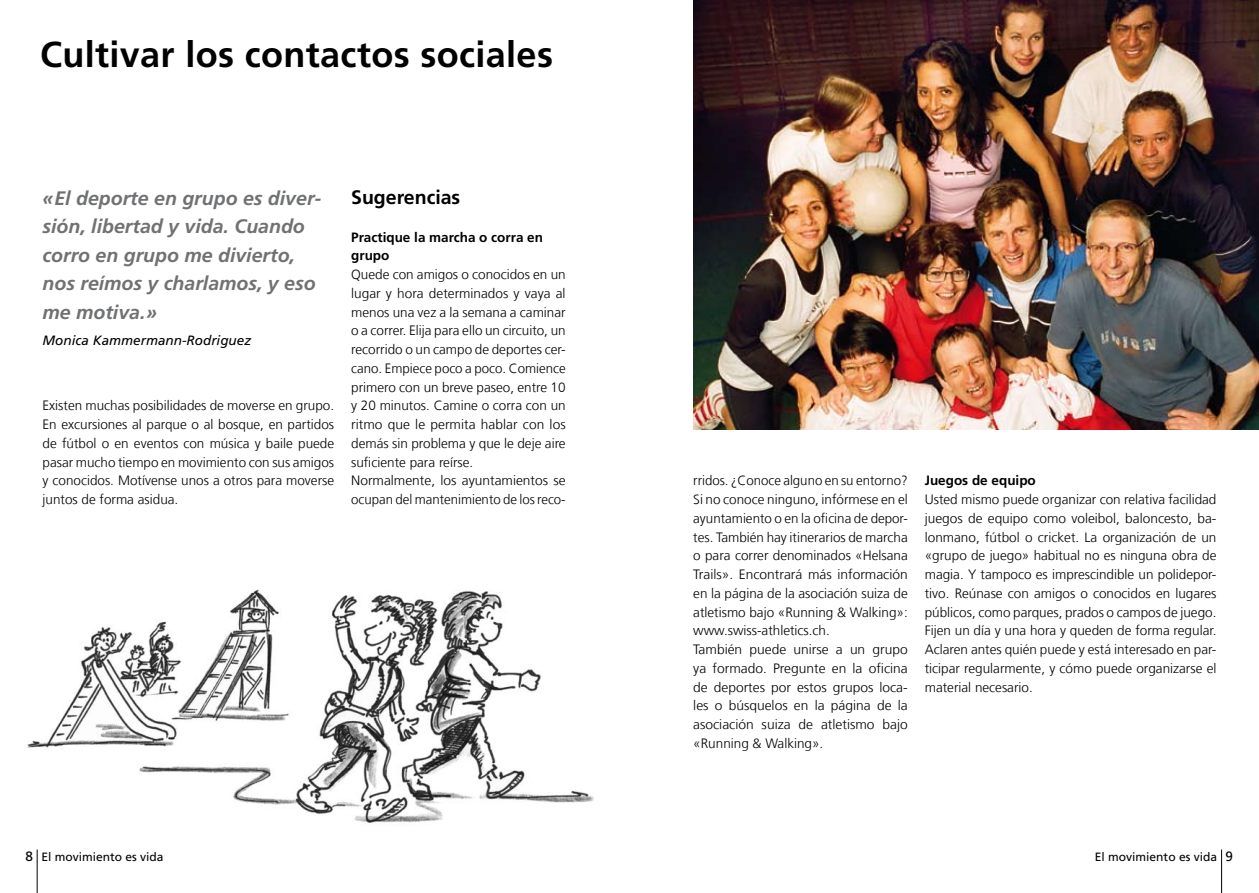
<style>
.page{position:relative;width:1259px;height:893px;background:#fff}
.page>*{position:absolute;margin:0;border:0;box-sizing:border-box;transform-origin:0 0}
.t1{font:700 36px "Frutiger LT Com";letter-spacing:.01em;color:#000}
.t2{font:italic 700 19.5px/28.5px "Frutiger LT Com";color:#707173}
.t3{font:700 19.5px "Frutiger LT Com";color:#000}
.t4{font:300 13.5px/18.8px "Frutiger LT Com";color:#000;text-align:justify}
.t5{font:700 13.5px/18.8px "Frutiger LT Com";color:#000}
.t6{font:italic 13.5px "Frutiger LT Com";color:#000}
.t7{font:12px "Frutiger LT Com";color:#000}
.s1{font-size:13.5px}
</style>
<div class="page">
<img style="left:693px;top:0;width:566px;height:429px">
<hr style="left:37px;top:849px;width:1px;height:44px;background:#000">
<hr style="left:1221px;top:849px;width:1px;height:44px;background:#000">
<img style="left:27px;top:589px;width:567px;height:234px">
<h1 class="t1" style="left:40px;top:34px;width:514px">Cultivar los contactos sociales</h1>
<h2 class="t2" style="left:43px;top:184px;width:281px">«El deporte en grupo es diver&shy;sión, libertad y vida. Cuando corro en grupo me divierto, nos reímos y charlamos, y eso me motiva.»</h2>
<p class="t6" style="left:43px;top:332px;width:210px">Monica Kammermann-Rodriguez</p>
<p class="t4" style="left:43px;top:396px;width:293px">Existen muchas posibilidades de moverse en grupo.<br>En excursiones al parque o al bosque, en partidos de fútbol o en eventos con música y baile puede pasar mucho tiempo en movimiento con sus amigos y conocidos. Motívense unos a otros para moverse juntos de forma asidua.</p>
<h2 class="t3" style="left:351px;top:186px;width:111px">Sugerencias</h2>
<p class="t5" style="left:351px;top:228px;width:193px">Practique la marcha o corra en grupo</p>
<p class="t4" style="left:351px;top:265px;width:216px;text-align:left">Quede con amigos o conocidos en un lugar y hora determinados y vaya al menos una vez a la semana a caminar o a correr. Elija para ello un circuito, un recorrido o un campo de deportes cer&shy;cano. Empiece poco a poco. Comience primero con un breve paseo, entre 10 y 20 minutos. Camine o corra con un ritmo que le permita hablar con los demás sin problema y que le deje aire suficiente para reírse.<br>Normalmente, los ayuntamientos se ocupan del mantenimiento de los reco-</p>
<p class="t4" style="left:693px;top:471px;width:216px;text-align:left">rridos. ¿Conoce alguno en su entorno?<br>Si no conoce ninguno, infórmese en el ayuntamiento o en la oficina de depor&shy;tes. También hay itinerarios de marcha o para correr denominados «Helsana Trails». Encontrará más información en la página de la asociación suiza de atletismo bajo «Running &amp; Walking»: www.swiss-athletics.ch.<br>También puede unirse a un grupo ya formado. Pregunte en la oficina de deportes por estos grupos loca&shy;les o búsquelos en la página de la asociación suiza de atletismo bajo «Running &amp; Walking».</p>
<p class="t5" style="left:925px;top:471px;width:113px">Juegos de equipo</p>
<p class="t4" style="left:924px;top:490px;width:293px">Usted mismo puede organizar con relativa facilidad juegos de equipo como voleibol, baloncesto, ba&shy;lonmano, fútbol o cricket. La organización de un «grupo de juego» habitual no es ninguna obra de magia. Y tampoco es imprescindible un polidepor&shy;tivo. Reúnase con amigos o conocidos en lugares públicos, como parques, prados o campos de juego.<br>Fijen un día y una hora y queden de forma regular.<br>Aclaren antes quién puede y está interesado en par&shy;ticipar regularmente, y cómo puede organizarse el material necesario.</p>
<p class="t7" style="left:26px;top:849px;width:140px"><span class="s1">8</span> El movimiento es vida</p>
<p class="t7" style="left:1095px;top:849px;width:140px">El movimiento es vida <span class="s1">9</span></p>
</div>
